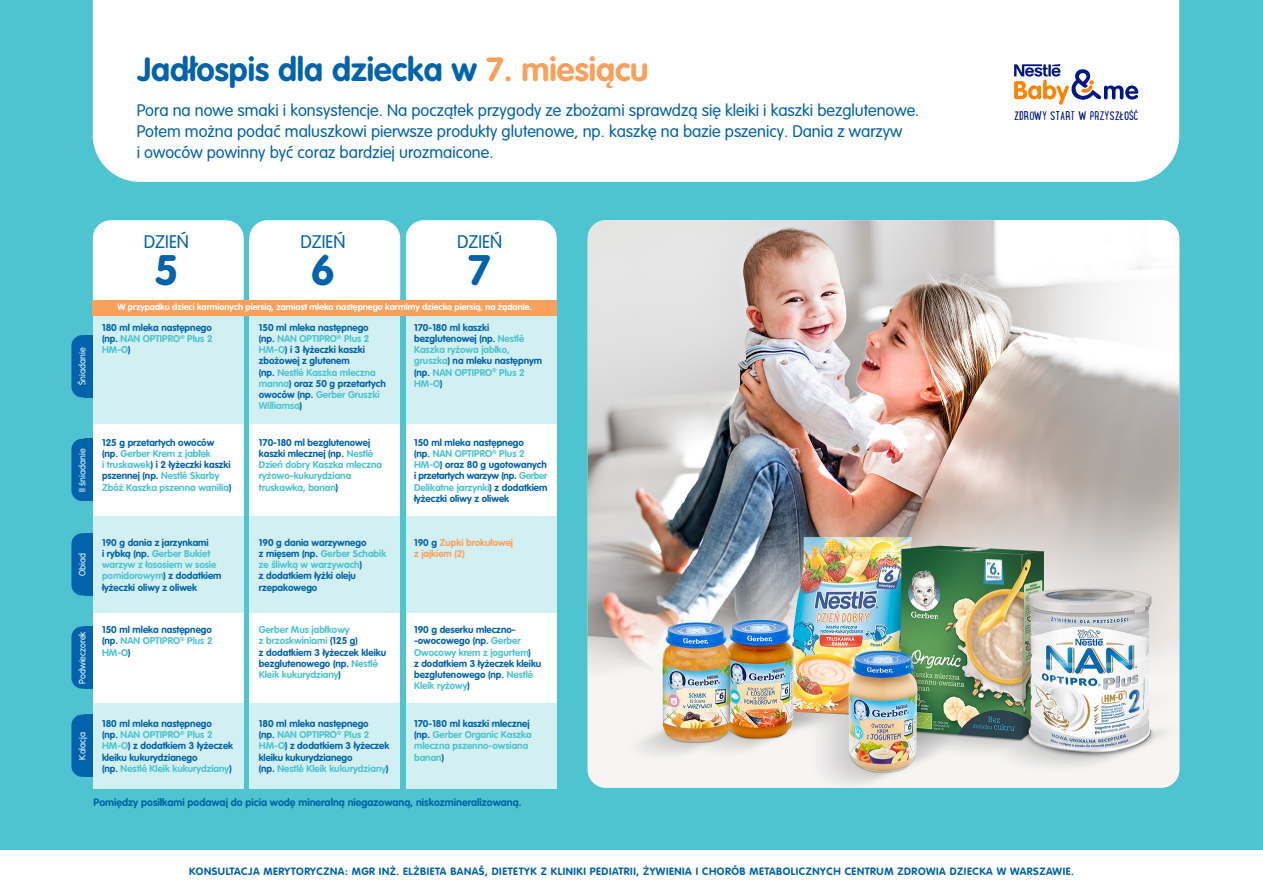
<style>
.page{position:relative;width:1263px;height:893px;background:#fff}
.page>*{position:absolute;margin:0;border:0;box-sizing:border-box;transform-origin:0 0}
.t1{font:700 42px "VAG Rounded LT Pro";color:#0063ab}
.t2{font:700 33px "VAG Rounded LT Pro";color:#0063ab}
.t3{font:300 18px "VAG Rounded LT Pro";color:#0063ab}
.t4{font:300 16.5px/21px "VAG Rounded LT Pro";color:#0063ab}
.t5{font:13.2px "Lunch Box";color:#001789}
.t6{font:700 10.5px "VAG Rounded LT Pro";letter-spacing:.05em;color:#0063ab}
.t7{font:700 10.5px "VAG Rounded LT Pro";color:#0063ab}
.t8{font:700 9.75px/11.2px "VAG Rounded LT Pro";color:#0063ab}
.t9{font:700 9.75px/11.2px "VAG Rounded LT Pro";color:#4dc4cf}
.t10{font:700 9.75px/11.2px "VAG Rounded LT Pro";color:#f9a05c}
.t11{font:700 9px "VAG Rounded LT Pro";color:#fff}
.t12{font:300 9px "VAG Rounded LT Pro";color:#fff}
.s1{color:#f9a05c}
.s2{color:#4dc4cf}
.s3{color:#0063ab}
</style>
<div class="page">
<div style="left:1px;top:1px;width:1261px;height:891px;background:#4dc4cf"></div>
<div style="left:71px;top:715px;width:22px;height:62px;background:#0063ab;border-radius:11px"></div>
<div style="left:71px;top:626px;width:22px;height:63px;background:#0063ab;border-radius:11px"></div>
<div style="left:71px;top:533px;width:22px;height:62px;background:#0063ab;border-radius:11px"></div>
<div style="left:71px;top:439px;width:22px;height:62px;background:#0063ab;border-radius:11px"></div>
<div style="left:71px;top:335px;width:22px;height:62px;background:#0063ab;border-radius:11px"></div>
<div style="left:406px;top:308px;width:151px;height:116px;background:#d2f0f2"></div>
<div style="left:93px;top:308px;width:151px;height:116px;background:#d2f0f2"></div>
<div style="left:249px;top:308px;width:151px;height:116px;background:#d2f0f2"></div>
<div style="left:406px;top:702px;width:151px;height:87px;background:#d2f0f2"></div>
<div style="left:93px;top:702px;width:151px;height:87px;background:#d2f0f2"></div>
<div style="left:249px;top:702px;width:151px;height:87px;background:#d2f0f2"></div>
<div style="left:406px;top:424px;width:151px;height:92px;background:#fff"></div>
<div style="left:93px;top:424px;width:151px;height:92px;background:#fff"></div>
<div style="left:249px;top:424px;width:151px;height:92px;background:#fff"></div>
<div style="left:406px;top:613px;width:151px;height:89px;background:#fff"></div>
<div style="left:93px;top:613px;width:151px;height:89px;background:#fff"></div>
<div style="left:249px;top:613px;width:151px;height:89px;background:#fff"></div>
<div style="left:406px;top:516px;width:151px;height:97px;background:#d2f0f2"></div>
<div style="left:93px;top:516px;width:151px;height:97px;background:#d2f0f2"></div>
<div style="left:249px;top:516px;width:151px;height:97px;background:#d2f0f2"></div>
<div style="left:84px;top:715px;width:9px;height:62px;background:#0063ab"></div>
<div style="left:84px;top:626px;width:9px;height:63px;background:#0063ab"></div>
<div style="left:84px;top:533px;width:9px;height:62px;background:#0063ab"></div>
<div style="left:84px;top:439px;width:9px;height:62px;background:#0063ab"></div>
<div style="left:84px;top:335px;width:9px;height:62px;background:#0063ab"></div>
<div style="left:93px;top:220px;width:151px;height:95px;background:#fff;border-radius:18px"></div>
<div style="left:249px;top:220px;width:151px;height:95px;background:#fff;border-radius:18px"></div>
<div style="left:406px;top:220px;width:151px;height:95px;background:#fff;border-radius:18px"></div>
<div style="left:93px;top:1px;width:1086px;height:181px;background:#fff"></div>
<div style="left:93px;top:300px;width:464px;height:15px;background:#f9a05c"></div>
<img style="left:588px;top:220px;width:591px;height:568px">
<div style="left:0;top:850px;width:1263px;height:43px;background:#fff"></div>
<svg style="left:1014px;top:64px;width:124px;height:41px;background:#cfc4ca"></svg>
<h2 class="t2" style="left:138px;top:48px;width:512px">Jadłospis dla dziecka w <span class="s1">7. miesiącu</span></h2>
<p class="t4" style="left:137px;top:100px;width:784px">Pora na nowe smaki i konsystencje. Na początek przygody ze zbożami sprawdzą się kleiki i kaszki bezglutenowe.<br>Potem można podać maluszkowi pierwsze produkty glutenowe, np. kaszkę na bazie pszenicy. Dania z warzyw<br>i owoców powinny być coraz bardziej urozmaicone.</p>
<h3 class="t3" style="left:144px;top:231px;width:47px">DZIEŃ</h3>
<h1 class="t1" style="left:154px;top:244px;width:26px">5</h1>
<h3 class="t3" style="left:300px;top:231px;width:47px">DZIEŃ</h3>
<h1 class="t1" style="left:311px;top:244px;width:26px">6</h1>
<h3 class="t3" style="left:457px;top:231px;width:47px">DZIEŃ</h3>
<h1 class="t1" style="left:468px;top:244px;width:24px">7</h1>
<p class="t12" style="left:77px;top:385px;width:39px;rotate:-90deg">Śniadanie</p>
<p class="t12" style="left:77px;top:492px;width:44px;rotate:-90deg">II śniadanie</p>
<p class="t12" style="left:77px;top:576px;width:25px;rotate:-90deg">Obiad</p>
<p class="t12" style="left:77px;top:684px;width:54px;rotate:-90deg">Podwieczorek</p>
<p class="t12" style="left:77px;top:759px;width:29px;rotate:-90deg">Kolacja</p>
<p class="t11" style="left:117px;top:302px;width:416px">W przypadku dzieci karmionych piersią, zamiast mleka następnego karmimy dziecko piersią, na żądanie.</p>
<p class="t8" style="left:102px;top:322px;width:112px;text-align:justify">180 ml mleka następnego (np. <span class="s2">NAN OPTIPRO</span><sup>®</sup> <span class="s2">Plus 2<br>HM-O</span>)</p>
<p class="t8" style="left:259px;top:322px;width:128px">150 ml mleka następnego (np. <span class="s2">NAN OPTIPRO</span><sup>®</sup> <span class="s2">Plus 2<br>HM-O</span>) i 3 łyżeczki kaszki zbożowej z glutenem<br>(np. <span class="s2">Nestlé Kaszka mleczna manna</span>) oraz 50 g przetartych owoców (np. <span class="s2">Gerber Gruszki<br>Williamsa</span>)</p>
<p class="t9" style="left:102px;top:437px;width:131px"><span class="s3">125 g przetartych owoców (np.</span> Gerber Krem z jabłek<br>i truskawek<span class="s3">) i 2 łyżeczki kaszki pszennej (np.</span> Nestlé Skarby<br>Zbóż Kaszka pszenna wanilia<span class="s3">)</span></p>
<p class="t9" style="left:259px;top:437px;width:125px"><span class="s3">170-180 ml bezglutenowej kaszki mlecznej (np.</span> Nestlé<br>Dzień dobry Kaszka mleczna ryżowo-kukurydziana truskawka, banan<span class="s3">)</span></p>
<p class="t8" style="left:102px;top:537px;width:121px">190 g dania z jarzynkami<br>i rybką (np. <span class="s2">Gerber Bukiet warzyw z łososiem w sosie pomidorowym</span>) z dodatkiem łyżeczki oliwy z oliwek</p>
<p class="t8" style="left:259px;top:537px;width:129px">190 g dania warzywnego<br>z mięsem (np. <span class="s2">Gerber Schabik ze śliwką w warzywach</span>)<br>z dodatkiem łyżki oleju rzepakowego</p>
<p class="t8" style="left:102px;top:624px;width:112px;text-align:justify">150 ml mleka następnego (np. <span class="s2">NAN OPTIPRO</span><sup>®</sup> <span class="s2">Plus 2<br>HM-O</span>)</p>
<p class="t9" style="left:259px;top:624px;width:129px">Gerber Mus jabłkowy<br>z brzoskwiniami <span class="s3">(125 g)<br>z dodatkiem 3 łyżeczek kleiku bezglutenowego (np.</span> Nestlé<br>Kleik kukurydziany<span class="s3">)</span></p>
<p class="t8" style="left:102px;top:718px;width:133px">180 ml mleka następnego<br>(np. <span class="s2">NAN OPTIPRO</span><sup>®</sup> <span class="s2">Plus 2<br>HM-O</span>) z dodatkiem 3 łyżeczek kleiku kukurydzianego<br>(np. <span class="s2">Nestlé Kleik kukurydziany</span>)</p>
<p class="t8" style="left:259px;top:718px;width:132px">180 ml mleka następnego<br>(np. <span class="s2">NAN OPTIPRO</span><sup>®</sup> <span class="s2">Plus 2<br>HM-O</span>) z dodatkiem 3 łyżeczek kleiku kukurydzianego<br>(np. <span class="s2">Nestlé Kleik kukurydziany</span>)</p>
<p class="t8" style="left:414px;top:322px;width:130px">170-180 ml kaszki bezglutenowej (np. <span class="s2">Nestlé<br>Kaszka ryżowa jabłko, gruszka</span>) na mleku następnym (np. <span class="s2">NAN OPTIPRO</span><sup>®</sup> <span class="s2">Plus 2<br>HM-O</span>)</p>
<p class="t8" style="left:414px;top:437px;width:135px">150 ml mleka następnego<br>(np. <span class="s2">NAN OPTIPRO</span><sup>®</sup> <span class="s2">Plus 2<br>HM-O</span>) oraz 80 g ugotowanych i przetartych warzyw (np. <span class="s2">Gerber<br>Delikatne jarzynki</span>) z dodatkiem łyżeczki oliwy z oliwek</p>
<p class="t10" style="left:414px;top:537px;width:101px"><span class="s3">190 g</span> Zupki brokułowej z jajkiem (2)</p>
<p class="t8" style="left:414px;top:624px;width:129px">190 g deserku mleczno--owocowego (np. <span class="s2">Gerber<br>Owocowy krem z jogurtem</span>)<br>z dodatkiem 3 łyżeczek kleiku bezglutenowego (np. <span class="s2">Nestlé<br>Kleik ryżowy</span>)</p>
<p class="t9" style="left:414px;top:718px;width:119px"><span class="s3">170-180 ml kaszki mlecznej (np.</span> Gerber Organic Kaszka mleczna pszenno-owsiana banan<span class="s3">)</span></p>
<p class="t7" style="left:94px;top:795px;width:429px">Pomiędzy posiłkami podawaj do picia wodę mineralną niegazowaną, niskozmineralizowaną.</p>
<h3 class="t5" style="left:1014px;top:106px;width:126px">ZDROWY START W PRZYSZŁOŚĆ</h3>
<p class="t6" style="left:189px;top:865px;width:886px">KONSULTACJA MERYTORYCZNA: MGR INŻ. ELŻBIETA BANAŚ, DIETETYK Z KLINIKI PEDIATRII, ŻYWIENIA I CHORÓB METABOLICZNYCH CENTRUM ZDROWIA DZIECKA W WARSZAWIE.</p>
</div>
